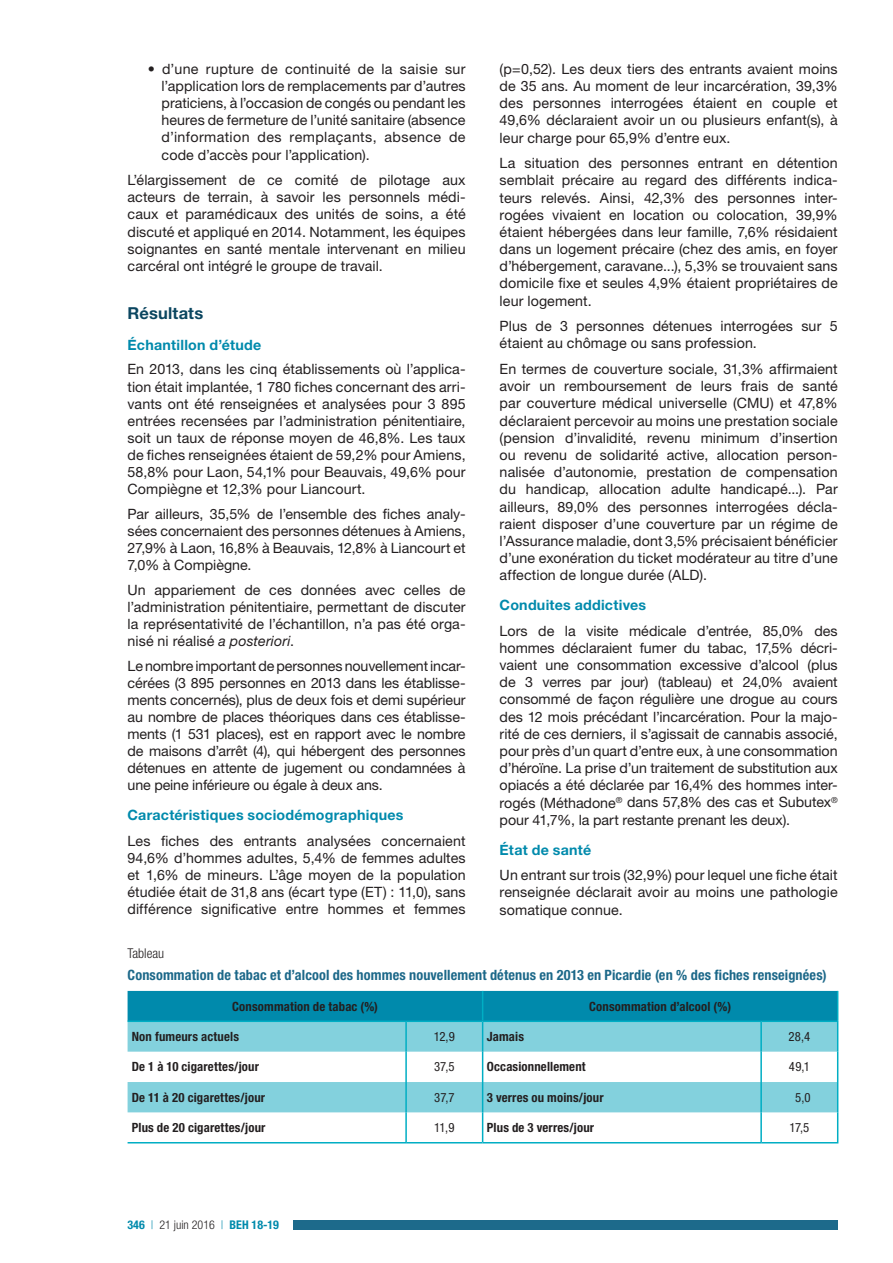
<style>
.page{position:relative;width:893px;height:1263px;background:#fff}
.page>*{position:absolute;margin:0;border:0;box-sizing:border-box;transform-origin:0 0}
.t1{font:700 16.5px "Helvetica Neue LT Std";letter-spacing:.01em;color:#0b4660}
.t2{font:14.25px/17.1px "Helvetica Neue LT Std";letter-spacing:.005em;color:#231f20;text-align:justify}
.t3{font:700 condensed 14.25px "Helvetica Neue LT Std";letter-spacing:.01em;color:#1c6889}
.t4{font:700 14.25px "Helvetica Neue LT Std";letter-spacing:.015em;color:#008aac}
.t5{font:300 condensed 13.5px "Helvetica Neue LT Std";color:#231f20}
.t6{font:700 condensed 12.75px "Helvetica Neue LT Std";letter-spacing:.01em;color:#231f20}
.t7{font:condensed 12.75px "Helvetica Neue LT Std";letter-spacing:.01em;color:#231f20}
.t8{font:700 condensed 12px "Helvetica Neue LT Std";color:#008aac}
.s1{font-style:italic}
.s2{font-weight:300}
.s3{font-weight:300;color:#231f20}
</style>
<div class="page">
<div style="left:283px;top:1220px;width:555px;height:10px;background:#1d6a8b"></div>
<div style="left:281px;top:1219px;width:12px;height:12px;background:#fff"></div>
<svg style="left:128px;top:1022px;width:709px;height:90px;fill:#83d1dd"></svg>
<div style="left:128px;top:991px;width:710px;height:29px;background:#008aac"></div>
<hr style="left:128px;top:1020px;width:278px;height:2px;background:#00aec4">
<hr style="left:406px;top:1020px;width:77px;height:2px;background:#00aec4">
<hr style="left:483px;top:1020px;width:278px;height:2px;background:#00aec4">
<hr style="left:761px;top:1020px;width:77px;height:2px;background:#00aec4">
<hr style="left:405px;top:1022px;width:2px;height:30px;background:#00aec4">
<hr style="left:482px;top:1022px;width:1px;height:30px;background:#00aec4">
<hr style="left:760px;top:1022px;width:2px;height:30px;background:#00aec4">
<hr style="left:837px;top:1022px;width:1px;height:30px;background:#00aec4">
<hr style="left:405px;top:1052px;width:2px;height:30px;background:#00aec4">
<hr style="left:482px;top:1052px;width:1px;height:30px;background:#00aec4">
<hr style="left:760px;top:1052px;width:2px;height:30px;background:#00aec4">
<hr style="left:837px;top:1052px;width:1px;height:30px;background:#00aec4">
<hr style="left:405px;top:1082px;width:2px;height:30px;background:#00aec4">
<hr style="left:482px;top:1082px;width:1px;height:30px;background:#00aec4">
<hr style="left:760px;top:1082px;width:2px;height:30px;background:#00aec4">
<hr style="left:837px;top:1082px;width:1px;height:30px;background:#00aec4">
<hr style="left:405px;top:1112px;width:2px;height:30px;background:#00aec4">
<hr style="left:482px;top:1112px;width:1px;height:30px;background:#00aec4">
<hr style="left:760px;top:1112px;width:2px;height:30px;background:#00aec4">
<hr style="left:837px;top:1112px;width:1px;height:30px;background:#00aec4">
<hr style="left:128px;top:1142px;width:278px;height:1px;background:#00aec4">
<hr style="left:406px;top:1142px;width:77px;height:1px;background:#00aec4">
<hr style="left:483px;top:1142px;width:278px;height:1px;background:#00aec4">
<hr style="left:761px;top:1142px;width:77px;height:1px;background:#00aec4">
<p class="t2" style="left:162px;top:60px;width:306px;text-indent:-14px">• d’une rupture de continuité de la saisie sur l’application lors de remplacements par d’autres praticiens, à l’occasion de congés ou pendant les heures de fermeture de l’unité sanitaire (absence d’information des remplaçants, absence de code d’accès pour l’application).</p>
<p class="t2" style="left:128px;top:171px;width:340px">L’élargissement de ce comité de pilotage aux acteurs de terrain, à savoir les personnels médi&shy;caux et paramédicaux des unités de soins, a été discuté et appliqué en 2014. Notamment, les équipes soignantes en santé mentale intervenant en milieu carcéral ont intégré le groupe de travail.</p>
<p class="t1" style="left:128px;top:303px;width:77px">Résultats</p>
<p class="t4" style="left:128px;top:336px;width:135px">Échantillon d’étude</p>
<p class="t2" style="left:128px;top:361px;width:340px">En 2013, dans les cinq établissements où l’applica&shy;tion était implantée, 1 780 fiches concernant des arri&shy;vants ont été renseignées et analysées pour 3 895 entrées recensées par l’administration pénitentiaire, soit un taux de réponse moyen de 46,8%. Les taux de fiches renseignées étaient de 59,2% pour Amiens, 58,8% pour Laon, 54,1% pour Beauvais, 49,6% pour Compiègne et 12,3% pour Liancourt.</p>
<p class="t2" style="left:128px;top:505px;width:340px">Par ailleurs, 35,5% de l’ensemble des fiches analy&shy;sées concernaient des personnes détenues à Amiens, 27,9% à Laon, 16,8% à Beauvais, 12,8% à Liancourt et 7,0% à Compiègne.</p>
<p class="t2" style="left:128px;top:581px;width:340px">Un appariement de ces données avec celles de l’administration pénitentiaire, permettant de discuter la représentativité de l’échantillon, n’a pas été orga&shy;nisé ni réalisé <span class="s1">a posteriori</span>.</p>
<p class="t2" style="left:128px;top:657px;width:340px">Le nombre important de personnes nouvellement incar&shy;cérées (3 895 personnes en 2013 dans les établisse&shy;ments concernés), plus de deux fois et demi supérieur au nombre de places théoriques dans ces établisse&shy;ments (1 531 places), est en rapport avec le nombre de maisons d’arrêt (4), qui hébergent des personnes détenues en attente de jugement ou condamnées à une peine inférieure ou égale à deux ans.</p>
<p class="t4" style="left:128px;top:806px;width:277px">Caractéristiques sociodémographiques</p>
<p class="t2" style="left:128px;top:832px;width:340px">Les fiches des entrants analysées concernaient 94,6% d’hommes adultes, 5,4% de femmes adultes et 1,6% de mineurs. L’âge moyen de la population étudiée était de 31,8 ans (écart type (ET) : 11,0), sans différence significative entre hommes et femmes</p>
<p class="t2" style="left:500px;top:60px;width:340px">(p=0,52). Les deux tiers des entrants avaient moins de 35 ans. Au moment de leur incarcération, 39,3% des personnes interrogées étaient en couple et 49,6% déclaraient avoir un ou plusieurs enfant(s), à leur charge pour 65,9% d’entre eux.</p>
<p class="t2" style="left:500px;top:154px;width:340px">La situation des personnes entrant en détention semblait précaire au regard des différents indica&shy;teurs relevés. Ainsi, 42,3% des personnes inter&shy;rogées vivaient en location ou colocation, 39,9% étaient hébergées dans leur famille, 7,6% résidaient dans un logement précaire (chez des amis, en foyer d’hébergement, caravane...), 5,3% se trouvaient sans domicile fixe et seules 4,9% étaient propriétaires de leur logement.</p>
<p class="t2" style="left:500px;top:317px;width:340px">Plus de 3 personnes détenues interrogées sur 5 étaient au chômage ou sans profession.</p>
<p class="t2" style="left:500px;top:360px;width:340px">En termes de couverture sociale, 31,3% affirmaient avoir un remboursement de leurs frais de santé par couverture médical universelle (CMU) et 47,8% déclaraient percevoir au moins une prestation sociale (pension d’invalidité, revenu minimum d’insertion ou revenu de solidarité active, allocation person&shy;nalisée d’autonomie, prestation de compensation du handicap, allocation adulte handicapé...). Par ailleurs, 89,0% des personnes interrogées décla&shy;raient disposer d’une couverture par un régime de l’Assurance maladie, dont 3,5% précisaient bénéficier d’une exonération du ticket modérateur au titre d’une affection de longue durée (ALD).</p>
<p class="t4" style="left:500px;top:596px;width:148px">Conduites addictives</p>
<p class="t2" style="left:500px;top:622px;width:340px">Lors de la visite médicale d’entrée, 85,0% des hommes déclaraient fumer du tabac, 17,5% décri&shy;vaient une consommation excessive d’alcool (plus de 3 verres par jour) (tableau) et 24,0% avaient consommé de façon régulière une drogue au cours des 12 mois précédant l’incarcération. Pour la majo&shy;rité de ces derniers, il s’agissait de cannabis associé, pour près d’un quart d’entre eux, à une consommation d’héroïne. La prise d’un traitement de substitution aux opiacés a été déclarée par 16,4% des hommes inter&shy;rogés (Méthadone<sup>®</sup> dans 57,8% des cas et Subutex<sup>® </sup>pour 41,7%, la part restante prenant les deux).</p>
<p class="t4" style="left:500px;top:841px;width:93px">État de santé</p>
<p class="t2" style="left:500px;top:866px;width:340px">Un entrant sur trois (32,9%) pour lequel une fiche était renseignée déclarait avoir au moins une pathologie somatique connue.</p>
<p class="t5" style="left:128px;top:946px;width:38px">Tableau</p>
<p class="t3" style="left:128px;top:966px;width:701px">Consommation de tabac et d’alcool des hommes nouvellement détenus en 2013 en Picardie (en % des fiches renseignées)</p>
<p class="t6" style="left:232px;top:998px;width:147px">Consommation de tabac (%)</p>
<p class="t6" style="left:589px;top:998px;width:143px">Consommation d’alcool (%)</p>
<p class="t6" style="left:132px;top:1029px;width:109px">Non fumeurs actuels</p>
<p class="t7" style="left:434px;top:1029px;width:23px">12,9</p>
<p class="t6" style="left:487px;top:1029px;width:39px">Jamais</p>
<p class="t7" style="left:788px;top:1029px;width:23px">28,4</p>
<p class="t6" style="left:132px;top:1059px;width:129px">De 1 à 10 cigarettes/jour</p>
<p class="t7" style="left:434px;top:1059px;width:22px">37,5</p>
<p class="t6" style="left:487px;top:1059px;width:100px">Occasionnellement</p>
<p class="t7" style="left:789px;top:1059px;width:22px">49,1</p>
<p class="t6" style="left:132px;top:1089px;width:135px">De 11 à 20 cigarettes/jour</p>
<p class="t7" style="left:434px;top:1090px;width:22px">37,7</p>
<p class="t6" style="left:487px;top:1089px;width:118px">3 verres ou moins/jour</p>
<p class="t7" style="left:795px;top:1090px;width:17px">5,0</p>
<p class="t6" style="left:132px;top:1120px;width:135px">Plus de 20 cigarettes/jour</p>
<p class="t7" style="left:434px;top:1120px;width:22px">11,9</p>
<p class="t6" style="left:487px;top:1120px;width:109px">Plus de 3 verres/jour</p>
<p class="t7" style="left:789px;top:1120px;width:22px">17,5</p>
<p class="t8" style="left:128px;top:1218px;width:153px">346 <span class="s2">|</span> <span class="s3">21 juin 2016</span> <span class="s2">|</span> BEH 18-19</p>
</div>
